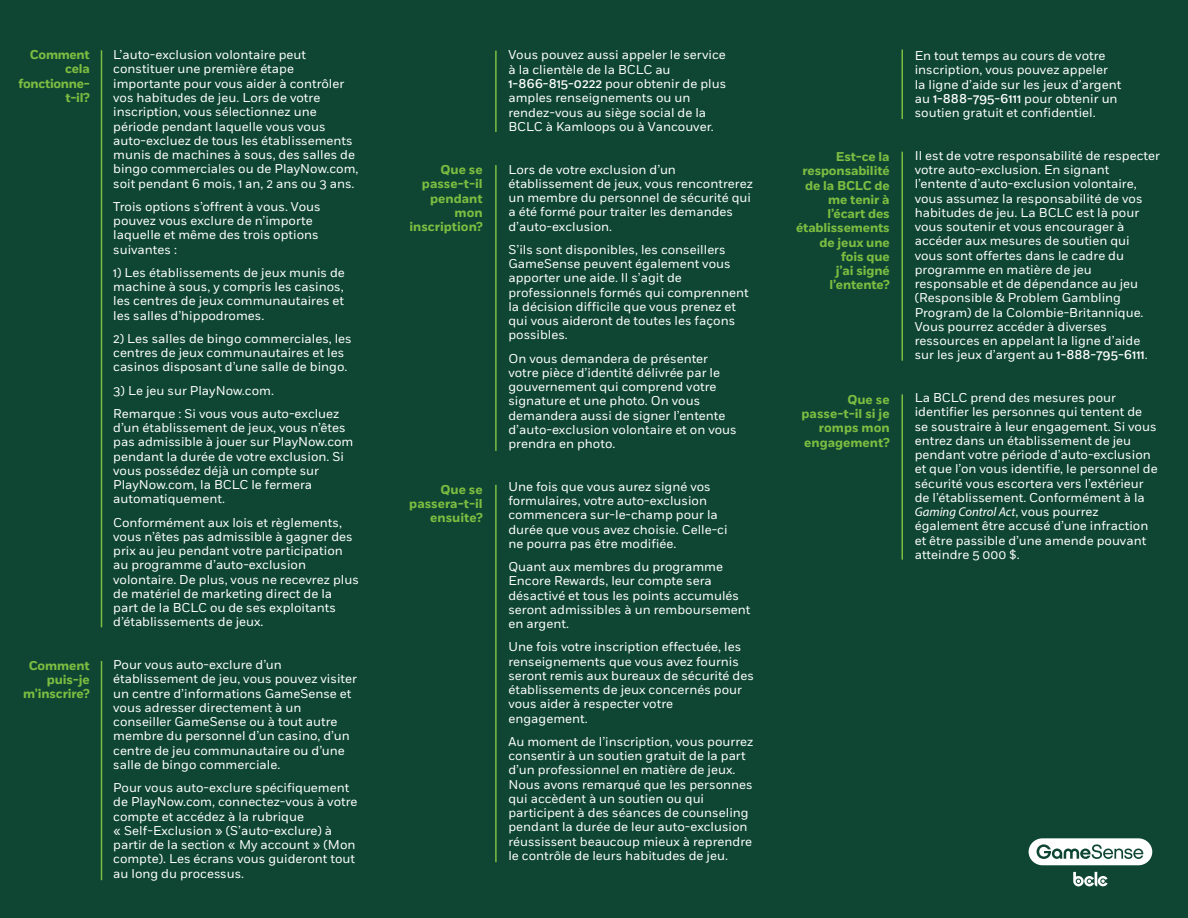
<style>
.page{position:relative;width:1188px;height:918px;background:#0e4633}
.page>*{position:absolute;margin:0;border:0;box-sizing:border-box;transform-origin:0 0}
.t1{font:12.75px/14.2px "Fort";color:#fff}
.t2{font:700 12.75px/14.2px "Fort";letter-spacing:-.01em;color:#7dbd41;text-align:right}
.t3{font:italic 12.75px "Myriad Pro";color:#fff}
.s1{font-weight:500}
.s2{font-family:"Fort";font-style:normal}
</style>
<div class="page">
<hr style="left:101px;top:50px;width:1px;height:577px;background:#7dbd41">
<hr style="left:101px;top:661px;width:1px;height:219px;background:#7dbd41">
<hr style="left:902px;top:152px;width:1px;height:209px;background:#7dbd41">
<hr style="left:902px;top:394px;width:1px;height:166px;background:#7dbd41">
<hr style="left:495px;top:165px;width:2px;height:286px;background:#7dbd41">
<hr style="left:495px;top:51px;width:2px;height:81px;background:#7dbd41">
<hr style="left:495px;top:485px;width:2px;height:377px;background:#7dbd41">
<svg style="left:1029px;top:838px;width:123px;height:27px;background:#c8d4d0"></svg>
<svg style="left:1073px;top:872px;width:35px;height:14px"></svg>
<hr style="left:902px;top:50px;width:1px;height:69px;background:#7dbd41">
<p class="t2" style="left:18px;top:48px;width:73px">Comment cela fonctionne&shy;t-il?</p>
<p class="t2" style="left:23px;top:659px;width:68px">Comment puis-je m’inscrire?</p>
<p class="t1" style="left:113px;top:48px;width:247px">L’auto-exclusion volontaire peut constituer une première étape importante pour vous aider à contrôler vos habitudes de jeu. Lors de votre inscription, vous sélectionnez une période pendant laquelle vous vous auto-excluez de tous les établissements munis de machines à sous, des salles de bingo commerciales ou de PlayNow.com, soit pendant 6 mois, 1 an, 2 ans ou 3 ans.</p>
<p class="t1" style="left:113px;top:199px;width:209px">Trois options s’offrent à vous. Vous pouvez vous exclure de n’importe laquelle et même des trois options suivantes :</p>
<p class="t1" style="left:113px;top:265px;width:233px;text-align:justify">1) Les établissements de jeux munis de machine à sous, y compris les casinos, les centres de jeux communautaires et les salles d’hippodromes.</p>
<p class="t1" style="left:113px;top:332px;width:240px">2) Les salles de bingo commerciales, les centres de jeux communautaires et les casinos disposant d’une salle de bingo.</p>
<p class="t1" style="left:113px;top:379px;width:228px;line-height:23.2px">3) Le jeu sur PlayNow.com.<br>Remarque : Si vous vous auto-excluez</p>
<p class="t1" style="left:113px;top:421px;width:242px">d’un établissement de jeux, vous n’êtes pas admissible à jouer sur PlayNow.com pendant la durée de votre exclusion. Si vous possédez déjà un compte sur PlayNow.com, la BCLC le fermera automatiquement.</p>
<p class="t1" style="left:113px;top:515px;width:247px">Conformément aux lois et règlements, vous n’êtes pas admissible à gagner des prix au jeu pendant votre participation au programme d’auto-exclusion volontaire. De plus, vous ne recevrez plus de matériel de marketing direct de la part de la BCLC ou de ses exploitants d’établissements de jeux.</p>
<p class="t1" style="left:113px;top:658px;width:245px">Pour vous auto-exclure d’un établissement de jeu, vous pouvez visiter un centre d’informations GameSense et vous adresser directement à un conseiller GameSense ou à tout autre membre du personnel d’un casino, d’un centre de jeu communautaire ou d’une salle de bingo commerciale.</p>
<p class="t1" style="left:113px;top:781px;width:246px">Pour vous auto-exclure spécifiquement de PlayNow.com, connectez-vous à votre compte et accédez à la rubrique<br>« Self-Exclusion » (S’auto-exclure) à partir de la section « My account » (Mon compte). Les écrans vous guideront tout au long du processus.</p>
<p class="t2" style="left:409px;top:163px;width:75px">Que se passe-t-il pendant mon inscription?</p>
<p class="t2" style="left:409px;top:482px;width:75px">Que se passera-t-il ensuite?</p>
<p class="t1" style="left:508px;top:48px;width:219px">Vous pouvez aussi appeler le service à la clientèle de la BCLC au<br><span class="s1">1-866-815-0222</span> pour obtenir de plus amples renseignements ou un rendez-vous au siège social de la<br>BCLC à Kamloops ou à Vancouver.</p>
<p class="t1" style="left:508px;top:162px;width:246px">Lors de votre exclusion d’un établissement de jeux, vous rencontrerez un membre du personnel de sécurité qui a été formé pour traiter les demandes d’auto-exclusion.</p>
<p class="t1" style="left:508px;top:242px;width:242px">S’ils sont disponibles, les conseillers GameSense peuvent également vous apporter une aide. Il s’agit de professionnels formés qui comprennent la décision difficile que vous prenez et qui vous aideront de toutes les façons possibles.</p>
<p class="t1" style="left:508px;top:351px;width:230px">On vous demandera de présenter votre pièce d’identité délivrée par le gouvernement qui comprend votre signature et une photo. On vous demandera aussi de signer l’entente d’auto-exclusion volontaire et on vous prendra en photo.</p>
<p class="t1" style="left:508px;top:480px;width:221px">Une fois que vous aurez signé vos formulaires, votre auto-exclusion commencera sur-le-champ pour la durée que vous avez choisie. Celle-ci ne pourra pas être modifiée.</p>
<p class="t1" style="left:508px;top:560px;width:244px">Quant aux membres du programme<br>Encore Rewards, leur compte sera désactivé et tous les points accumulés seront admissibles à un remboursement en argent.</p>
<p class="t1" style="left:508px;top:640px;width:247px">Une fois votre inscription effectuée, les renseignements que vous avez fournis seront remis aux bureaux de sécurité des établissements de jeux concernés pour vous aider à respecter votre engagement.</p>
<p class="t1" style="left:508px;top:735px;width:247px">Au moment de l’inscription, vous pourrez consentir à un soutien gratuit de la part d’un professionnel en matière de jeux.<br>Nous avons remarqué que les personnes qui accèdent à un soutien ou qui participent à des séances de counseling pendant la durée de leur auto-exclusion réussissent beaucoup mieux à reprendre le contrôle de leurs habitudes de jeu.</p>
<p class="t2" style="left:796px;top:150px;width:95px">Est-ce la responsabilité de la BCLC de me tenir à l’écart des établissements de jeux une fois que<br>j’ai signé l’entente?</p>
<p class="t2" style="left:802px;top:393px;width:90px">Que se passe-t-il si je romps mon engagement?</p>
<p class="t1" style="left:915px;top:49px;width:208px">En tout temps au cours de votre inscription, vous pouvez appeler la ligne d’aide sur les jeux d’argent au <span class="s1">1-888-795-6111</span> pour obtenir un soutien gratuit et confidentiel.</p>
<p class="t1" style="left:915px;top:149px;width:247px">Il est de votre responsabilité de respecter votre auto-exclusion. En signant l’entente d’auto-exclusion volontaire, vous assumez la responsabilité de vos habitudes de jeu. La BCLC est là pour vous soutenir et vous encourager à accéder aux mesures de soutien qui vous sont offertes dans le cadre du programme en matière de jeu responsable et de dépendance au jeu (Responsible &amp; Problem Gambling Program) de la Colombie-Britannique.<br>Vous pourrez accéder à diverses ressources en appelant la ligne d’aide sur les jeux d’argent au <span class="s1">1-888-795-6111</span>.</p>
<p class="t1" style="left:915px;top:391px;width:245px">La BCLC prend des mesures pour identifier les personnes qui tentent de se soustraire à leur engagement. Si vous entrez dans un établissement de jeu pendant votre période d’auto-exclusion et que l’on vous identifie, le personnel de sécurité vous escortera vers l’extérieur de l’établissement. Conformément à la</p>
<p class="t3" style="left:915px;top:504px;width:186px">Gaming Control Act<span class="s2">, vous pourrez</span></p>
<p class="t1" style="left:915px;top:519px;width:235px">également être accusé d’une infraction et être passible d’une amende pouvant atteindre 5 000 $.</p>
</div>
